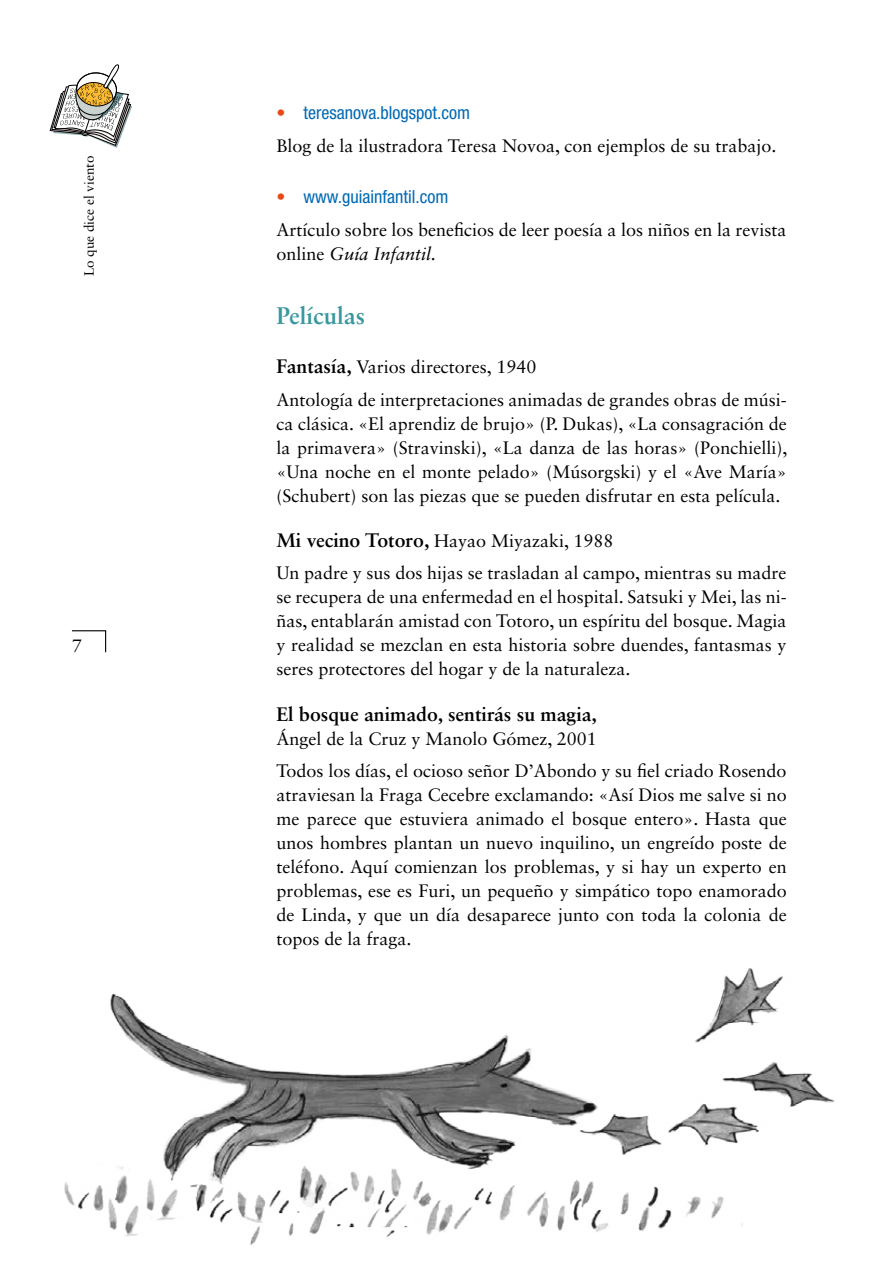
<style>
.page{position:relative;width:893px;height:1263px;background:#fff}
.page>*{position:absolute;margin:0;border:0;box-sizing:border-box;transform-origin:0 0}
.subepígrafes_siguien{font:700 24px "Sabon LT Std";color:#3997a0}
.titulo_libro_peli{font:700 19.5px "Sabon LT Std";color:#000}
.primer_párrafo_sin_c{font:18px/24px "Sabon LT Std";color:#000;text-align:justify}
.titulo_libro_peli-2{font:18px "Sabon LT Std";color:#000}
.t1{font:condensed 18px "Helvetica Neue LT Std";color:#0069b4}
.t2{font:13.5px "Sabon LT Std";color:#000}
.s1{font-weight:100;color:#e84917}
.s2{font-style:italic}
.s3{font-weight:700;font-size:19.5px}
</style>
<div class="page">
<img style="left:49px;top:64px;width:786px;height:1182px">
<svg style="left:71px;top:630px;width:36px;height:23px"></svg>
<svg style="left:50px;top:65px;width:82px;height:83px"></svg>
<p class="t2" style="left:81px;top:276px;width:122px;rotate:-90deg">Lo que dice el viento</p>
<p class="primer_párrafo_sin_c" style="left:72px;top:634px;width:12px">7</p>
<p class="t1" style="left:276px;top:102px;width:195px"><span class="s1">•</span> teresanova.blogspot.com</p>
<p class="primer_párrafo_sin_c" style="left:276px;top:133px;width:502px">Blog de la ilustradora Teresa Novoa, con ejemplos de su trabajo.</p>
<p class="t1" style="left:276px;top:186px;width:173px"><span class="s1">•</span> www.guiainfantil.com</p>
<p class="primer_párrafo_sin_c" style="left:276px;top:217px;width:512px">Artículo sobre los beneficios de leer poesía a los niños en la revista online <span class="s2">Guía Infantil.</span></p>
<p class="subepígrafes_siguien" style="left:276px;top:300px;width:90px">Películas</p>
<p class="titulo_libro_peli-2" style="left:276px;top:356px;width:261px"><span class="s3">Fantasía,</span> Varios directores, 1940</p>
<p class="primer_párrafo_sin_c" style="left:276px;top:387px;width:512px">Antología de interpretaciones animadas de grandes obras de músi&shy;ca clásica. «El aprendiz de brujo» (P. Dukas), «La consagración de la primavera» (Stravinski), «La danza de las horas» (Ponchielli), «Una noche en el monte pelado» (Músorgski) y el «Ave María» (Schubert) son las piezas que se pueden disfrutar en esta película.</p>
<p class="titulo_libro_peli-2" style="left:276px;top:530px;width:339px"><span class="s3">Mi vecino Totoro,</span> Hayao Miyazaki, 1988</p>
<p class="primer_párrafo_sin_c" style="left:276px;top:561px;width:512px">Un padre y sus dos hijas se trasladan al campo, mientras su madre se recupera de una enfermedad en el hospital. Satsuki y Mei, las ni&shy;ñas, entablarán amistad con Totoro, un espíritu del bosque. Magia y realidad se mezclan en esta historia sobre duendes, fantasmas y seres protectores del hogar y de la naturaleza.</p>
<p class="titulo_libro_peli" style="left:276px;top:702px;width:322px">El bosque animado, sentirás su magia,</p>
<p class="titulo_libro_peli-2" style="left:276px;top:728px;width:322px">Ángel de la Cruz y Manolo Gómez, 2001</p>
<p class="primer_párrafo_sin_c" style="left:276px;top:759px;width:512px">Todos los días, el ocioso señor D’Abondo y su fiel criado Rosendo atraviesan la Fraga Cecebre exclamando: «Así Dios me salve si no me parece que estuviera animado el bosque entero». Hasta que unos hombres plantan un nuevo inquilino, un engreído poste de teléfono. Aquí comienzan los problemas, y si hay un experto en problemas, ese es Furi, un pequeño y simpático topo enamorado de Linda, y que un día desaparece junto con toda la colonia de topos de la fraga.</p>
</div>
